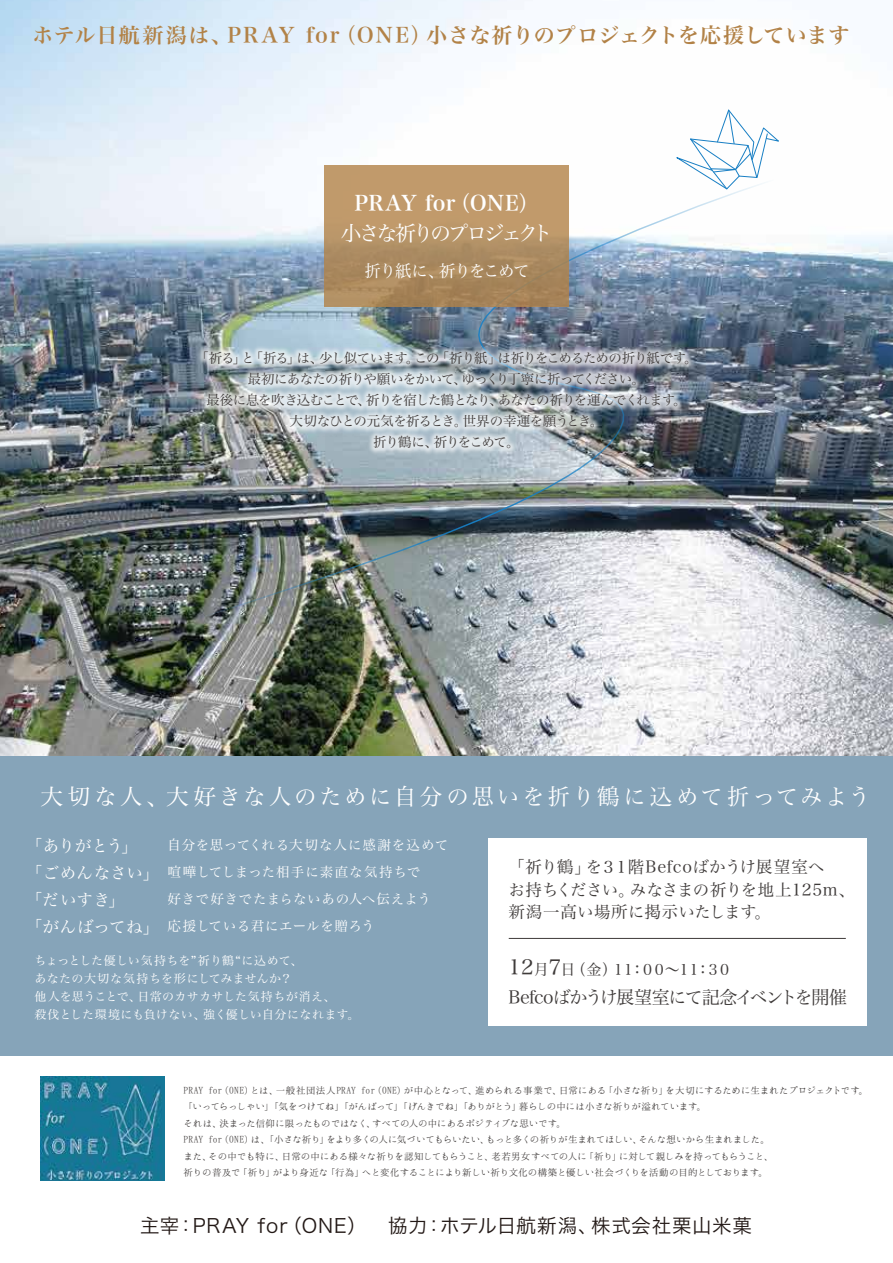
<style>
.page{position:relative;width:893px;height:1263px;background:#fff}
.page>*{position:absolute;margin:0;border:0;box-sizing:border-box;transform-origin:0 0}
.t1{font:22.5px "Hira Min Pro W3";letter-spacing:.125em;color:#fff}
.t2{font:21px "Hira Min Pro W6";letter-spacing:.04em;color:#b28247}
.t3{font:21px "Hira Min Pro W6";letter-spacing:.015em;color:#fff}
.t4{font:21px "Hira Min Pro W3";letter-spacing:-.155em;color:#fff}
.t5{font:19.5px "Hira Kaku Pro W3";letter-spacing:.03em;color:#221815}
.t6{font:18px "Hira Min Pro W3";letter-spacing:-.07em;color:#3e3a39}
.t7{font:16.5px/22.5px "Hira Min Pro W3";letter-spacing:.01em;color:#3e3a39}
.t8{font:16.5px/27px "Hira Min Pro W3";letter-spacing:-.005em;color:#fff}
.t9{font:16.5px "Hira Min Pro W3";letter-spacing:-.075em;color:#fff}
.t10{font:15px "Hira Min Pro W3";letter-spacing:-.285em;color:#3e3a39}
.t11{font:13.5px/21px "Hira Min Pro W3";letter-spacing:-.075em;color:#3e3a39;text-align:center}
.t12{font:13.5px/27px "Hira Min Pro W3";letter-spacing:.045em;color:#fff}
.t13{font:12px/18px "Hira Min Pro W3";letter-spacing:.025em;color:#fff}
.t14{font:10.5px/16.5px "Hannari Mincho";letter-spacing:-.11em;color:#3e3a39}
.s1{font-size:21px}
</style>
<div class="page">
<img style="left:0;top:0;width:893px;height:756px">
<div style="left:0;top:756px;width:893px;height:299px;background:#86a4b9"></div>
<svg style="left:670px;top:109px;width:111px;height:81px"></svg>
<img style="left:69px;top:178px;width:706px;height:485px">
<div style="left:488px;top:838px;width:378px;height:188px;background:#fff"></div>
<img style="left:138px;top:292px;width:617px;height:237px">
<img style="left:40px;top:1076px;width:124px;height:104px">
<div style="left:324px;top:165px;width:245px;height:142px;background:linear-gradient(to bottom,#c8a070,#a4835a)"></div>
<hr style="left:509px;top:938px;width:337px;height:1px;background:#3e3a39">
<h2 class="t2" style="left:32px;top:17px;width:818px">ホテル日航新潟は、PRAY for（ONE）小さな祈りのプロジェクトを応援しています</h2>
<h2 class="t3" style="left:355px;top:185px;width:186px">PRAY for（ONE）</h2>
<h2 class="t4" style="left:341px;top:215px;width:214px">小さな祈りのプロジェクト</h2>
<h3 class="t9" style="left:364px;top:257px;width:167px">折り紙に、祈りをこめて</h3>
<p class="t11" style="left:195px;top:346px;width:504px">「祈る」と「折る」は、少し似ています。この「祈り紙」は祈りをこめるための折り紙です。最初にあなたの祈りや願いをかいて、ゆっくり丁寧に折ってください。<br>最後に息を吹き込むことで、祈りを宿した鶴となり、あなたの祈りを運んでくれます。<br>大切なひとの元気を祈るとき。世界の幸運を願うとき。<br>折り鶴に、祈りをこめて。</p>
<h1 class="t1" style="left:40px;top:777px;width:832px">大切な人、大好きな人のために自分の思いを折り鶴に込めて折ってみよう</h1>
<h3 class="t8" style="left:26px;top:831px;width:135px">「ありがとう」<br>「ごめんなさい」「だいすき」<br>「がんばってね」</h3>
<p class="t12" style="left:168px;top:830px;width:282px">自分を思ってくれる大切な人に感謝を込めて喧嘩してしまった相手に素直な気持ちで<br>好きで好きでたまらないあの人へ伝えよう<br>応援している君にエールを贈ろう　</p>
<p class="t13" style="left:35px;top:950px;width:327px">ちょっとした優しい気持ちを”祈り鶴“に込めて、<br>あなたの大切な気持ちを形にしてみませんか？<br>他人を思うことで、日常のカサカサした気持ちが消え、<br>殺伐とした環境にも負けない、強く優しい自分になれます。</p>
<h3 class="t7" style="left:509px;top:854px;width:348px">「祈り鶴」を３１階Befcoばかうけ展望室へ<br>お持ちください。みなさまの祈りを地上125m、新潟一高い場所に掲示いたします。</h3>
<h3 class="t10" style="left:509px;top:957px;width:225px"><span class="s1">12</span>月<span class="s1">7</span>日（金）１１：００～１１：３０</h3>
<h3 class="t6" style="left:509px;top:981px;width:340px">Befcoばかうけ展望室にて記念イベントを開催</h3>
<p class="t14" style="left:184px;top:1081px;width:687px">PRAY for（ONE）とは、一般社団法人PRAY for（ONE）が中心となって、進められる事業で、日常にある「小さな祈り」を大切にするために生まれたプロジェクトです。「いってらっしゃい」「気をつけてね」「がんばって」「げんきでね」「ありがとう」暮らしの中には小さな祈りが溢れています。<br>それは、決まった信仰に限ったものではなく、すべての人の中にあるポジティブな思いです。<br>PRAY for（ONE）は、「小さな祈り」をより多くの人に気づいてもらいたい、もっと多くの祈りが生まれてほしい、そんな想いから生まれました。<br>また、その中でも特に、日常の中にある様々な祈りを認知してもらうこと、老若男女すべての人に「祈り」に対して親しみを持ってもらうこと、<br>祈りの普及で「祈り」がより身近な「行為」へと変化することにより新しい祈り文化の構築と優しい社会づくりを活動の目的としております。</p>
<h3 class="t5" style="left:140px;top:1208px;width:613px">主宰：PRAY for（ONE）　協力：ホテル日航新潟、株式会社栗山米菓</h3>
</div>
